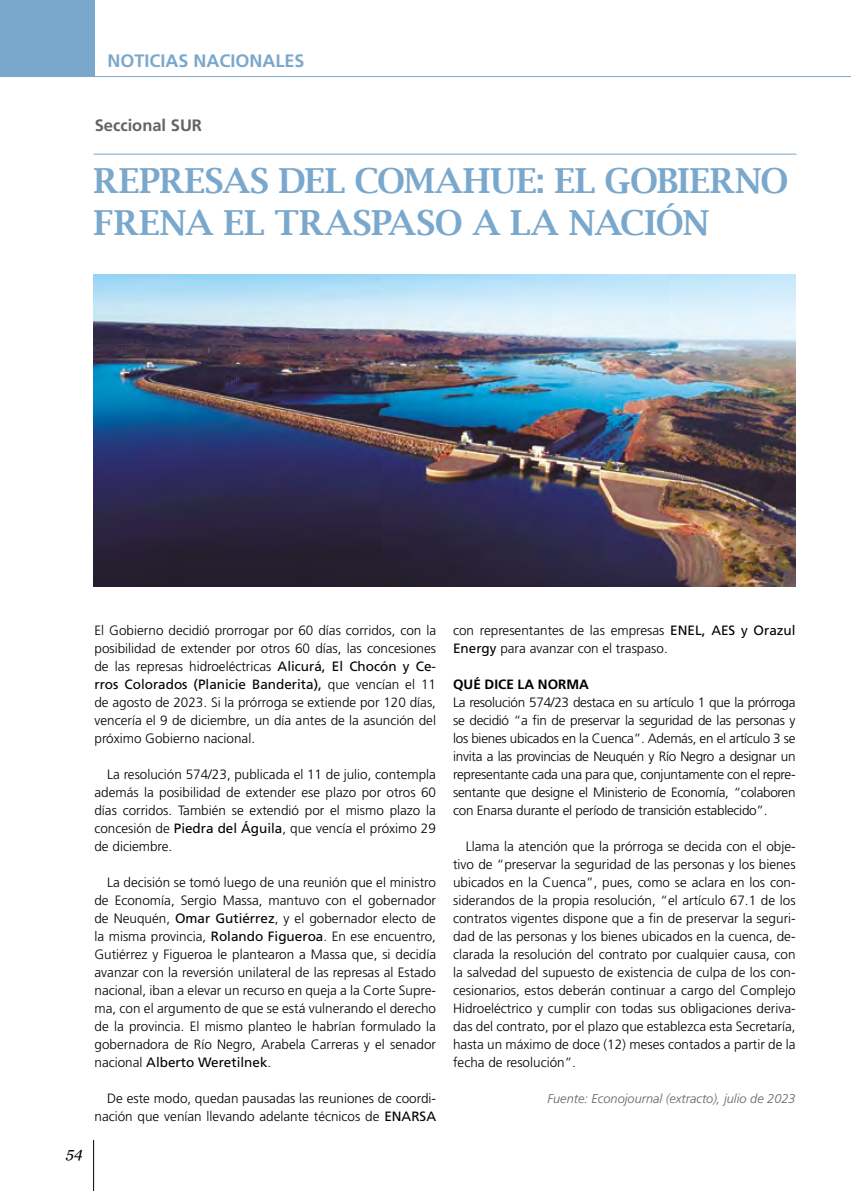
<style>
.page{position:relative;width:851px;height:1191px;background:#fff}
.page>*{position:absolute;margin:0;border:0;box-sizing:border-box;transform-origin:0 0}
.t1{font:600 34.5px/41.4px "Lucida Bright";letter-spacing:-.01em;color:#7aa8cd}
.t2{font:700 18px "Frutiger LT Std";color:#7aa8cd}
.t3{font:700 16.5px "Frutiger LT Std";color:#646363}
.t4{font:italic 15px "Georgia";color:#000}
.t5{font:300 13.5px/18px "Frutiger LT Std";color:#000;text-align:justify}
.t6{font:700 13.5px "Frutiger LT Std";color:#000}
.t7{font:italic 300 12.75px "Frutiger LT Std";color:#646363}
.s1{font-weight:400}
</style>
<div class="page">
<div style="left:0;top:0;width:95px;height:77px;background:#7aa8cd"></div>
<hr style="left:0;top:76px;width:850px;height:1px;background:#7aa8cd">
<hr style="left:94px;top:154px;width:702px;height:1px;background:#7aa8cd">
<img style="left:94px;top:275px;width:701px;height:312px">
<hr style="left:93px;top:1140px;width:1px;height:51px;background:#000">
<h2 class="t2" style="left:107px;top:50px;width:199px">NOTICIAS NACIONALES</h2>
<p class="t3" style="left:95px;top:115px;width:109px">Seccional SUR</p>
<h1 class="t1" style="left:94px;top:160px;width:696px">REPRESAS DEL COMAHUE: EL GOBIERNO<br>FRENA EL TRASPASO A LA NACIÓN</h1>
<p class="t4" style="left:66px;top:1143px;width:18px">54</p>
<p class="t5" style="left:94px;top:621px;width:343px">El Gobierno decidió prorrogar por 60 días corridos, con la posibilidad de extender por otros 60 días, las concesiones de las represas hidroeléctricas <span class="s1">Alicurá, El Chocón y Ce&shy;rros Colorados (Planicie Banderita),</span> que vencían el 11 de agosto de 2023. Si la prórroga se extiende por 120 días, vencería el 9 de diciembre, un día antes de la asunción del próximo Gobierno nacional.</p>
<p class="t5" style="left:94px;top:765px;width:343px;text-indent:13px">La resolución 574/23, publicada el 11 de julio, contempla además la posibilidad de extender ese plazo por otros 60 días corridos. También se extendió por el mismo plazo la concesión de <span class="s1">Piedra del Águila</span>, que vencía el próximo 29 de diciembre.</p>
<p class="t5" style="left:94px;top:873px;width:343px;text-indent:13px">La decisión se tomó luego de una reunión que el ministro de Economía, Sergio Massa, mantuvo con el gobernador de Neuquén, <span class="s1">Omar Gutiérrez</span>, y el gobernador electo de la misma provincia, <span class="s1">Rolando Figueroa</span>. En ese encuentro, Gutiérrez y Figueroa le plantearon a Massa que, si decidía avanzar con la reversión unilateral de las represas al Estado nacional, iban a elevar un recurso en queja a la Corte Supre&shy;ma, con el argumento de que se está vulnerando el derecho de la provincia. El mismo planteo le habrían formulado la gobernadora de Río Negro, Arabela Carreras y el senador nacional <span class="s1">Alberto Weretilnek</span>.</p>
<p class="t5" style="left:94px;top:1089px;width:343px;text-align:right">De este modo, quedan pausadas las reuniones de coordi&shy;nación que venían llevando adelante técnicos de <span class="s1">ENARSA</span></p>
<p class="t5" style="left:453px;top:621px;width:344px">con representantes de las empresas <span class="s1">ENEL, AES y Orazul<br>Energy</span> para avanzar con el traspaso.</p>
<p class="t6" style="left:453px;top:676px;width:137px">QUÉ DICE LA NORMA</p>
<p class="t5" style="left:453px;top:693px;width:344px">La resolución 574/23 destaca en su artículo 1 que la prórroga se decidió “a fin de preservar la seguridad de las personas y los bienes ubicados en la Cuenca”. Además, en el artículo 3 se invita a las provincias de Neuquén y Río Negro a designar un representante cada una para que, conjuntamente con el repre&shy;sentante que designe el Ministerio de Economía, “colaboren con Enarsa durante el período de transición establecido”.</p>
<p class="t5" style="left:453px;top:837px;width:344px;text-indent:13px">Llama la atención que la prórroga se decida con el obje&shy;tivo de “preservar la seguridad de las personas y los bienes ubicados en la Cuenca”, pues, como se aclara en los con&shy;siderandos de la propia resolución, “el artículo 67.1 de los contratos vigentes dispone que a fin de preservar la seguri&shy;dad de las personas y los bienes ubicados en la cuenca, de&shy;clarada la resolución del contrato por cualquier causa, con la salvedad del supuesto de existencia de culpa de los con&shy;cesionarios, estos deberán continuar a cargo del Complejo Hidroeléctrico y cumplir con todas sus obligaciones deriva&shy;das del contrato, por el plazo que establezca esta Secretaría, hasta un máximo de doce (12) meses contados a partir de la fecha de resolución”.</p>
<p class="t7" style="left:547px;top:1091px;width:249px">Fuente: Econojournal (extracto), julio de 2023</p>
</div>
